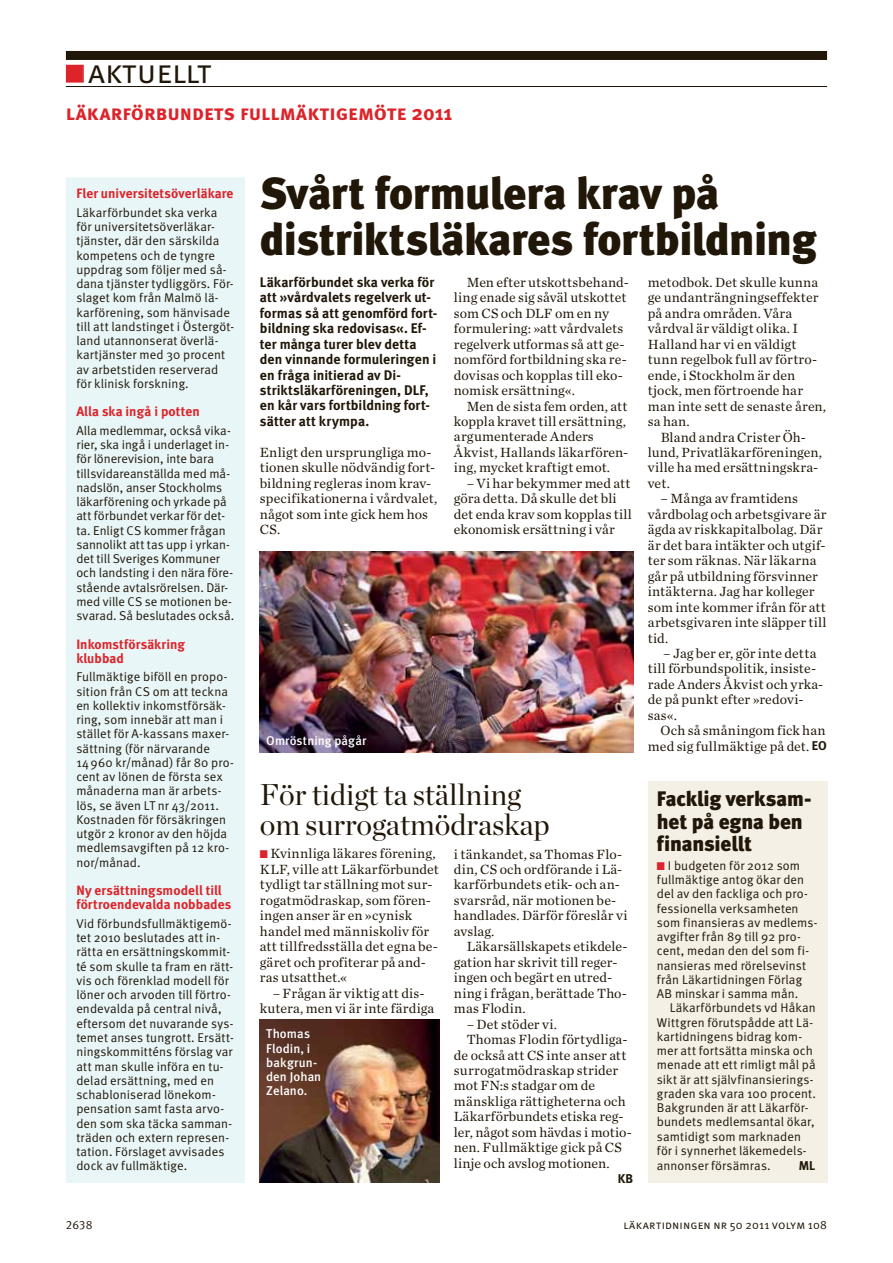
<style>
.page{position:relative;width:893px;height:1263px;background:#fff}
.page>*{position:absolute;margin:0;border:0;box-sizing:border-box;transform-origin:0 0}
.t1{font:45px/46.5px "Meta LT Black";letter-spacing:-.01em;color:#211709}
.t2{font:33px "Meta LT Normal Small Caps";color:#211709}
.t3{font:30px/30px "Chronicle LT Display";color:#211709}
.t4{font:21px/22.5px "Meta LT Black";letter-spacing:-.005em;color:#211709}
.t5{font:21px "Meta LT Bold Small Caps";letter-spacing:.01em;color:#dc242a}
.t6{font:13.95px/15.5px "Chronicle LT Text";letter-spacing:.01em;color:#211709}
.t7{font:13.95px/15.5px "Meta LT Bold";letter-spacing:.005em;color:#211709}
.t8{font:13.5px/14.2px "Meta LT Bold";letter-spacing:.005em;color:#dc242a}
.t9{font:12.75px/14.2px "Meta LT Normal";letter-spacing:.01em;color:#211709}
.t10{font:12.75px/14.2px "Meta LT Medium";letter-spacing:.005em;color:#fff}
.t11{font:12.75px "Meta LT Bold";color:#211709}
.t12{font:12px "Meta LT Normal Small Caps";letter-spacing:.015em;color:#211709}
.t13{font:12px "Meta LT Normal Utilities";color:#211709}
.s1{color:#dc242a}
.s2{font-family:"Meta LT Bold";font-size:12.75px}
</style>
<div class="page">
<div style="left:66px;top:51px;width:761px;height:9px;background:#211709"></div>
<hr style="left:66px;top:86px;width:761px;height:1px;background:#211709">
<div style="left:66px;top:65px;width:18px;height:18px;border:2px solid #dc242a"></div>
<div style="left:67px;top:178px;width:177px;height:1004px;background:#e8f6f8"></div>
<div style="left:66px;top:177px;width:179px;height:1006px;border:2px solid #e8f6f8"></div>
<div style="left:648px;top:781px;width:179px;height:401px;background:#f4f0e5"></div>
<img style="left:260px;top:551px;width:373px;height:201px">
<img style="left:260px;top:1020px;width:179px;height:163px">
<h2 class="t2" style="left:66px;top:52px;width:147px"><span class="s1">■</span> aktuellt</h2>
<h3 class="t5" style="left:66px;top:100px;width:388px">läkarförbundets fullmäktigemöte 2011</h3>
<p class="t8" style="left:76px;top:186px;width:159px">Fler universitetsöverläkare</p>
<p class="t9" style="left:76px;top:205px;width:159px">Läkarförbundet ska verka för universitetsöverläkar&shy;tjänster, där den särskilda kompetens och de tyngre uppdrag som följer med så&shy;dana tjänster tydliggörs. För&shy;slaget kom från Malmö lä&shy;karförening, som hänvisade till att landstinget i Östergöt&shy;land utannonserat överlä&shy;kartjänster med 30 procent av arbetstiden reserverad för klinisk forskning.</p>
<p class="t8" style="left:76px;top:404px;width:125px">Alla ska ingå i potten</p>
<p class="t9" style="left:76px;top:423px;width:159px">Alla medlemmar, också vika&shy;rier, ska ingå i underlaget in&shy;för lönerevision, inte bara tillsvidareanställda med må&shy;nadslön, anser Stockholms läkarförening och yrkade på att förbundet verkar för det&shy;ta. Enligt CS kommer frågan sannolikt att tas upp i yrkan&shy;det till Sveriges Kommuner och landsting i den nära före&shy;stående avtalsrörelsen. Där&shy;med ville CS se motionen be&shy;svarad. Så beslutades också.</p>
<p class="t8" style="left:76px;top:637px;width:110px">Inkomstförsäkring klubbad</p>
<p class="t9" style="left:76px;top:670px;width:159px">Fullmäktige biföll en propo&shy;sition från CS om att teckna en kollektiv inkomstförsäk&shy;ring, som innebär att man i stället för A-kassans maxer&shy;sättning (för närvarande<br>14960 kr/månad) får 80 pro&shy;cent av lönen de första sex månaderna man är arbets&shy;lös, se även LT nr 43/2011.<br>Kostnaden för försäkringen utgör 2 kronor av den höjda medlemsavgiften på 12 kro&shy;nor/månad.</p>
<p class="t8" style="left:76px;top:883px;width:156px">Ny ersättningsmodell till förtroendevalda nobbades</p>
<p class="t9" style="left:76px;top:916px;width:159px">Vid förbundsfullmäktigemö&shy;tet 2010 beslutades att in&shy;rätta en ersättningskommit&shy;té som skulle ta fram en rätt&shy;vis och förenklad modell för löner och arvoden till förtro&shy;endevalda på central nivå, eftersom det nuvarande sys&shy;temet anses tungrott. Ersätt&shy;ningskommitténs förslag var att man skulle införa en tu&shy;delad ersättning, med en schabloniserad lönekom&shy;pensation samt fasta arvo&shy;den som ska täcka samman&shy;träden och extern represen&shy;tation. Förslaget avvisades dock av fullmäktige.</p>
<h1 class="t1" style="left:260px;top:169px;width:558px">Svårt formulera krav på distriktsläkares fortbildning</h1>
<p class="t7" style="left:260px;top:274px;width:179px">Läkarförbundet ska verka för att »vårdvalets regelverk ut&shy;formas så att genomförd fort&shy;bildning ska redovisas«. Ef&shy;ter många turer blev detta den vinnande formuleringen i en fråga initierad av Di&shy;striktsläkarföreningen, DLF, en kår vars fortbildning fort&shy;sätter att krympa.</p>
<p class="t6" style="left:260px;top:444px;width:179px">Enligt den ursprungliga mo&shy;tionen skulle nödvändig fort&shy;bildning regleras inom krav&shy;specifikationerna i vårdvalet, något som inte gick hem hos<br>CS.</p>
<p class="t10" style="left:266px;top:733px;width:102px">Omröstning pågår</p>
<p class="t6" style="left:454px;top:274px;width:176px;text-indent:13px">Men efter utskottsbehand&shy;ling enade sig såväl utskottet som CS och DLF om en ny formulering: »att vårdvalets regelverk utformas så att ge&shy;nomförd fortbildning ska re&shy;dovisas och kopplas till eko&shy;nomisk ersättning«.</p>
<p class="t6" style="left:454px;top:398px;width:176px;text-indent:13px">Men de sista fem orden, att koppla kravet till ersättning, argumenterade Anders<br>Åkvist, Hallands läkarfören&shy;ing, mycket kraftigt emot.</p>
<p class="t6" style="left:454px;top:475px;width:180px;text-indent:13px">– Vi har bekymmer med att göra detta. Då skulle det bli det enda krav som kopplas till ekonomisk ersättning i vår</p>
<p class="t6" style="left:648px;top:274px;width:180px">metodbok. Det skulle kunna ge undanträngningseffekter på andra områden. Våra vårdval är väldigt olika. I<br>Halland har vi en väldigt tunn regelbok full av förtro&shy;ende, i Stockholm är den tjock, men förtroende har man inte sett de senaste åren, sa han.</p>
<p class="t6" style="left:648px;top:429px;width:176px;text-indent:13px">Bland andra Crister Öh&shy;lund, Privatläkarföreningen, ville ha med ersättningskra&shy;vet.</p>
<p class="t6" style="left:648px;top:491px;width:180px;text-indent:13px">– Många av framtidens vårdbolag och arbetsgivare är ägda av riskkapitalbolag. Där är det bara intäkter och utgif&shy;ter som räknas. När läkarna går på utbildning försvinner intäkterna. Jag har kolleger som inte kommer ifrån för att arbetsgivaren inte släpper till tid.</p>
<p class="t6" style="left:648px;top:645px;width:177px;text-indent:15px">– Jag ber er, gör inte detta till förbundspolitik, insiste&shy;rade Anders Åkvist och yrka&shy;de på punkt efter »redovi&shy;sas«.</p>
<p class="t6" style="left:648px;top:723px;width:180px;text-align:right">Och så småningom fick han med sig fullmäktige på det. <span class="s2">EO</span></p>
<h3 class="t3" style="left:260px;top:779px;width:291px">För tidigt ta ställning om surrogatmödraskap</h3>
<h3 class="t4" style="left:657px;top:787px;width:156px">Facklig verksam&shy;het på egna ben finansiellt</h3>
<p class="t9" style="left:657px;top:858px;width:162px"><span class="s1">■</span> I budgeten för 2012 som fullmäktige antog ökar den del av den fackliga och pro&shy;fessionella verksamheten som finansieras av medlems&shy;avgifter från 89 till 92 pro&shy;cent, medan den del som fi&shy;nansieras med rörelsevinst från Läkartidningen Förlag<br>AB minskar i samma mån.</p>
<p class="t9" style="left:657px;top:1001px;width:161px;text-indent:13px">Läkarförbundets vd Håkan<br>Wittgren förutspådde att Lä&shy;kartidningens bidrag kom&shy;mer att fortsätta minska och menade att ett rimligt mål på sikt är att självfinansierings&shy;graden ska vara 100 procent.<br>Bakgrunden är att Läkarför&shy;bundets medlemsantal ökar, samtidigt som marknaden för i synnerhet läkemedels-</p>
<p class="t9" style="left:657px;top:1159px;width:115px">annonser försämras.</p>
<p class="t11" style="left:799px;top:1158px;width:18px">ML</p>
<p class="t6" style="left:260px;top:846px;width:181px"><span class="s1">■</span> Kvinnliga läkares förening,<br>KLF, ville att Läkarförbundet tydligt tar ställning mot sur&shy;rogatmödraskap, som fören&shy;ingen anser är en »cynisk handel med människoliv för att tillfredsställa det egna be&shy;gäret och profiterar på and&shy;ras utsatthet.«</p>
<p class="t6" style="left:260px;top:985px;width:176px;text-align:center">– Frågan är viktig att dis&shy;kutera, men vi är inte färdiga</p>
<p class="t6" style="left:454px;top:846px;width:175px">i tänkandet, sa Thomas Flo&shy;din, CS och ordförande i Lä&shy;karförbundets etik- och an&shy;svarsråd, när motionen be&shy;handlades. Därför föreslår vi avslag.</p>
<p class="t6" style="left:454px;top:939px;width:175px;text-indent:13px">Läkarsällskapets etikdele&shy;gation har skrivit till reger&shy;ingen och begärt en utred&shy;ning i frågan, berättade Tho&shy;mas Flodin.</p>
<p class="t6" style="left:467px;top:1016px;width:92px">– Det stöder vi.</p>
<p class="t6" style="left:467px;top:1031px;width:162px">Thomas Flodin förtydliga-</p>
<p class="t6" style="left:454px;top:1047px;width:174px">de också att CS inte anser att</p>
<p class="t6" style="left:454px;top:1062px;width:166px">surrogatmödraskap strider</p>
<p class="t6" style="left:454px;top:1078px;width:143px">mot FN:s stadgar om de</p>
<p class="t6" style="left:454px;top:1093px;width:173px">mänskliga rättigheterna och</p>
<p class="t6" style="left:454px;top:1109px;width:171px">Läkarförbundets etiska reg-</p>
<p class="t6" style="left:454px;top:1124px;width:179px">ler, något som hävdas i motio-</p>
<p class="t6" style="left:454px;top:1140px;width:169px">nen. Fullmäktige gick på CS</p>
<p class="t6" style="left:454px;top:1155px;width:157px">linje och avslog motionen.</p>
<p class="t11" style="left:618px;top:1171px;width:17px">KB</p>
<p class="t10" style="left:266px;top:1027px;width:57px">Thomas<br>Flodin, i bakgrun&shy;den Johan<br>Zelano.</p>
<p class="t13" style="left:66px;top:1218px;width:28px">2638</p>
<p class="t12" style="left:623px;top:1218px;width:205px">läkartidningen nr 50 2011 volym 108</p>
</div>
